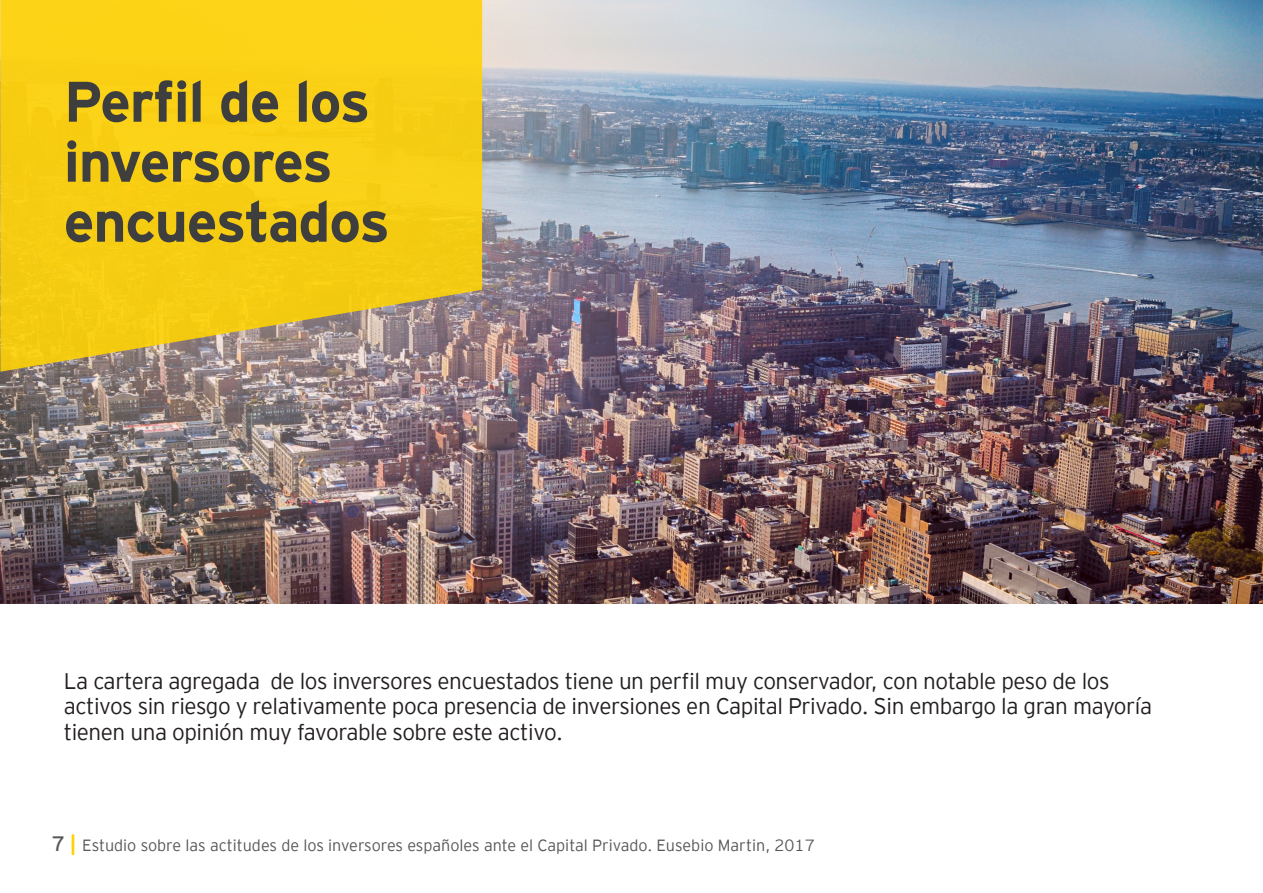
<style>
.page{position:relative;width:1263px;height:893px;background:#fff}
.page>*{position:absolute;margin:0;border:0;box-sizing:border-box;transform-origin:0 0}
.Títulos_nivel_1{font:700 57px/60px "EY Interstate";letter-spacing:-.025em;color:#3e3e3f}
.Bullets_peque_os_ama{font:300 22.5px/25.5px "EY Interstate";letter-spacing:-.02em;color:#231f20}
.t1{font:300 16.2px "EY Interstate";color:#57585a}
.s1{font-size:20.85px}
.s2{font-weight:700;font-size:20.85px;color:#fed304}
</style>
<div class="page">
<img style="left:0;top:0;width:1263px;height:604px">
<svg style="left:0;top:0;width:482px;height:372px;background:#edc722"></svg>
<p class="Títulos_nivel_1" style="left:64px;top:68px;width:328px">Perfil de los inversores encuestados</p>
<p class="Bullets_peque_os_ama" style="left:64px;top:667px;width:1090px">La cartera agregada de los inversores encuestados tiene un perfil muy conservador, con notable peso de los activos sin riesgo y relativamente poca presencia de inversiones en Capital Privado. Sin embargo la gran mayoría tienen una opinión muy favorable sobre este activo.</p>
<p class="t1" style="left:52px;top:834px;width:764px"><span class="s1">7</span> <span class="s2">|</span> Estudio sobre las actitudes de los inversores españoles ante el Capital Privado. Eusebio Martin, 2017</p>
</div>
